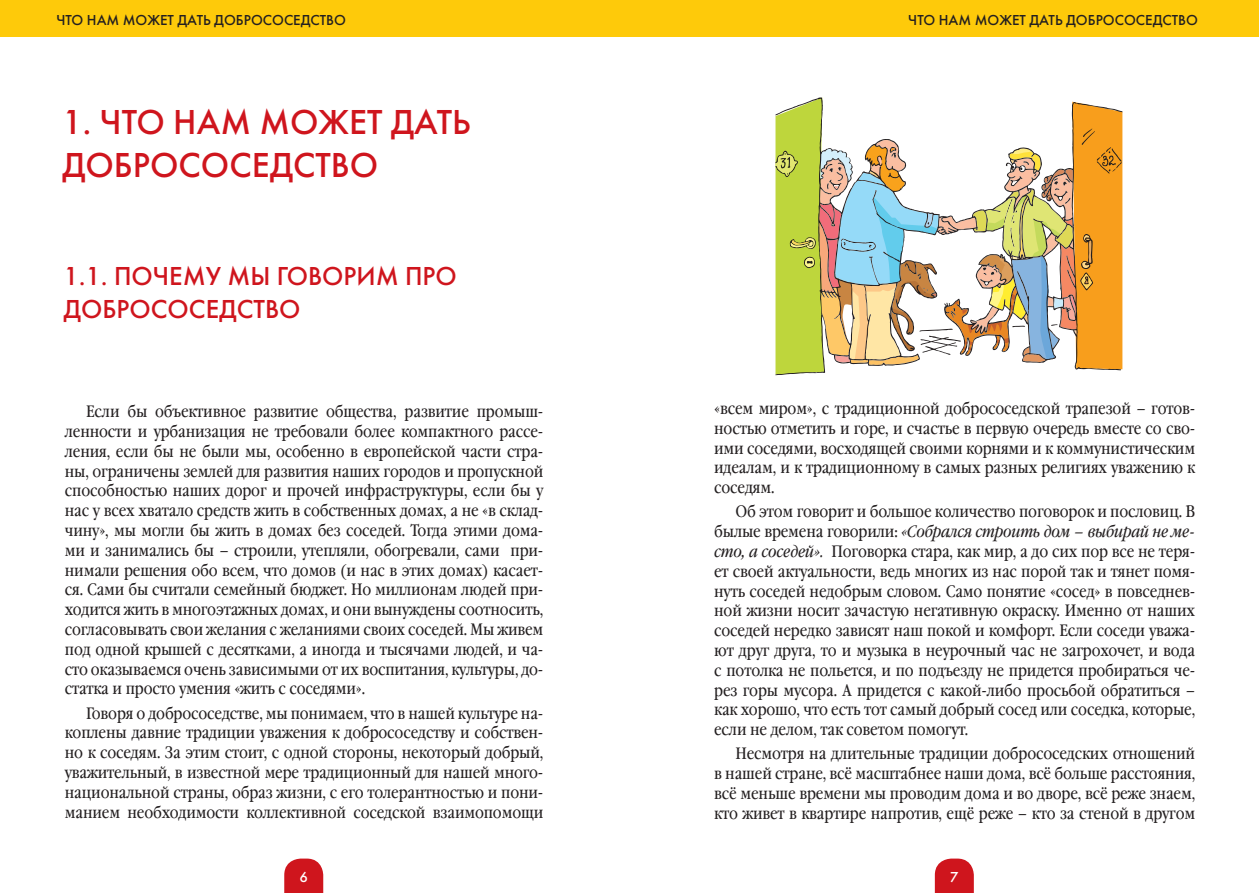
<style>
.page{position:relative;width:1259px;height:893px;background:#fff}
.page>*{position:absolute;margin:0;border:0;box-sizing:border-box;transform-origin:0 0}
.t1{font:36px/43.2px "Futura Medium C";color:#cf151d}
.t2{font:27px/32.4px "Futura Medium C";color:#cf151d}
.t3{font:16.5px/19.8px "Garamond Book Narrow C";letter-spacing:-.01em;color:#231f20;text-align:justify}
.t4{font:15px "Futura Medium C";color:#231f20}
.t5{font:15px "Futura Medium C";color:#fff}
.s1{font-style:italic}
</style>
<div class="page">
<div style="left:0;top:0;width:1259px;height:37px;background:#feca0a"></div>
<svg style="left:935px;top:859px;width:39px;height:34px"></svg>
<svg style="left:284px;top:859px;width:39px;height:34px"></svg>
<svg style="left:775px;top:97px;width:347px;height:277px"></svg>
<p class="t4" style="left:56px;top:12px;width:291px">ЧТО НАМ МОЖЕТ ДАТЬ ДОБРОСОСЕДСТВО</p>
<p class="t4" style="left:908px;top:12px;width:291px">ЧТО НАМ МОЖЕТ ДАТЬ ДОБРОСОСЕДСТВО</p>
<h1 class="t1" style="left:62px;top:100px;width:410px">1. ЧТО НАМ МОЖЕТ ДАТЬ<br>ДОБРОСОСЕДСТВО</h1>
<h2 class="t2" style="left:63px;top:260px;width:395px">1.1. ПОЧЕМУ МЫ ГОВОРИМ ПРО<br>ДОБРОСОСЕДСТВО</h2>
<p class="t3" style="left:65px;top:402px;width:480px;text-indent:21px">Если бы объективное развитие общества, развитие промыш&shy;ленности и урбанизация не требовали более компактного рассе&shy;ления, если бы не были мы, особенно в европейской части стра&shy;ны, ограничены землей для развития наших городов и пропускной способностью наших дорог и прочей инфраструктуры, если бы у нас у всех хватало средств жить в собственных домах, а не «в склад&shy;чину», мы могли бы жить в домах без соседей. Тогда этими дома&shy;ми и занимались бы – строили, утепляли, обогревали, сами при&shy;нимали решения обо всем, что домов (и нас в этих домах) касает&shy;ся. Сами бы считали семейный бюджет. Но миллионам людей при&shy;ходится жить в многоэтажных домах, и они вынуждены соотносить, согласовывать свои желания с желаниями своих соседей. Мы живем под одной крышей с десятками, а иногда и тысячами людей, и ча&shy;сто оказываемся очень зависимыми от их воспитания, культуры, до&shy;статка и просто умения «жить с соседями».</p>
<p class="t3" style="left:65px;top:703px;width:480px;text-indent:21px">Говоря о добрососедстве, мы понимаем, что в нашей культуре на&shy;коплены давние традиции уважения к добрососедству и собствен&shy;но к соседям. За этим стоит, с одной стороны, некоторый добрый, уважительный, в известной мере традиционный для нашей много&shy;национальной страны, образ жизни, с его толерантностью и пони&shy;манием необходимости коллективной соседской взаимопомощи</p>
<p class="t3" style="left:714px;top:399px;width:482px">«всем миром», с традиционной добрососедской трапезой – готов&shy;ностью отметить и горе, и счастье в первую очередь вместе со сво&shy;ими соседями, восходящей своими корнями и к коммунистическим идеалам, и к традиционному в самых разных религиях уважению к соседям.</p>
<p class="t3" style="left:714px;top:502px;width:482px;text-indent:21px">Об этом говорит и большое количество поговорок и пословиц. В былые времена говорили: <span class="s1">«Собрался строить дом – выбирай не ме&shy;сто, а соседей».</span> Поговорка стара, как мир, а до сих пор все не теря&shy;ет своей актуальности, ведь многих из нас порой так и тянет помя&shy;нуть соседей недобрым словом. Само понятие «сосед» в повседнев&shy;ной жизни носит зачастую негативную окраску. Именно от наших соседей нередко зависят наш покой и комфорт. Если соседи уважа&shy;ют друг друга, то и музыка в неурочный час не загрохочет, и вода с потолка не польется, и по подъезду не придется пробираться че&shy;рез горы мусора. А придется с какой-либо просьбой обратиться – как хорошо, что есть тот самый добрый сосед или соседка, которые, если не делом, так советом помогут.</p>
<p class="t3" style="left:714px;top:744px;width:482px;text-indent:21px">Несмотря на длительные традиции добрососедских отношений в нашей стране, всё масштабнее наши дома, всё больше расстояния, всё меньше времени мы проводим дома и во дворе, всё реже знаем, кто живет в квартире напротив, ещё реже – кто за стеной в другом</p>
<p class="t5" style="left:299px;top:868px;width:10px">6</p>
<p class="t5" style="left:950px;top:868px;width:10px">7</p>
</div>
